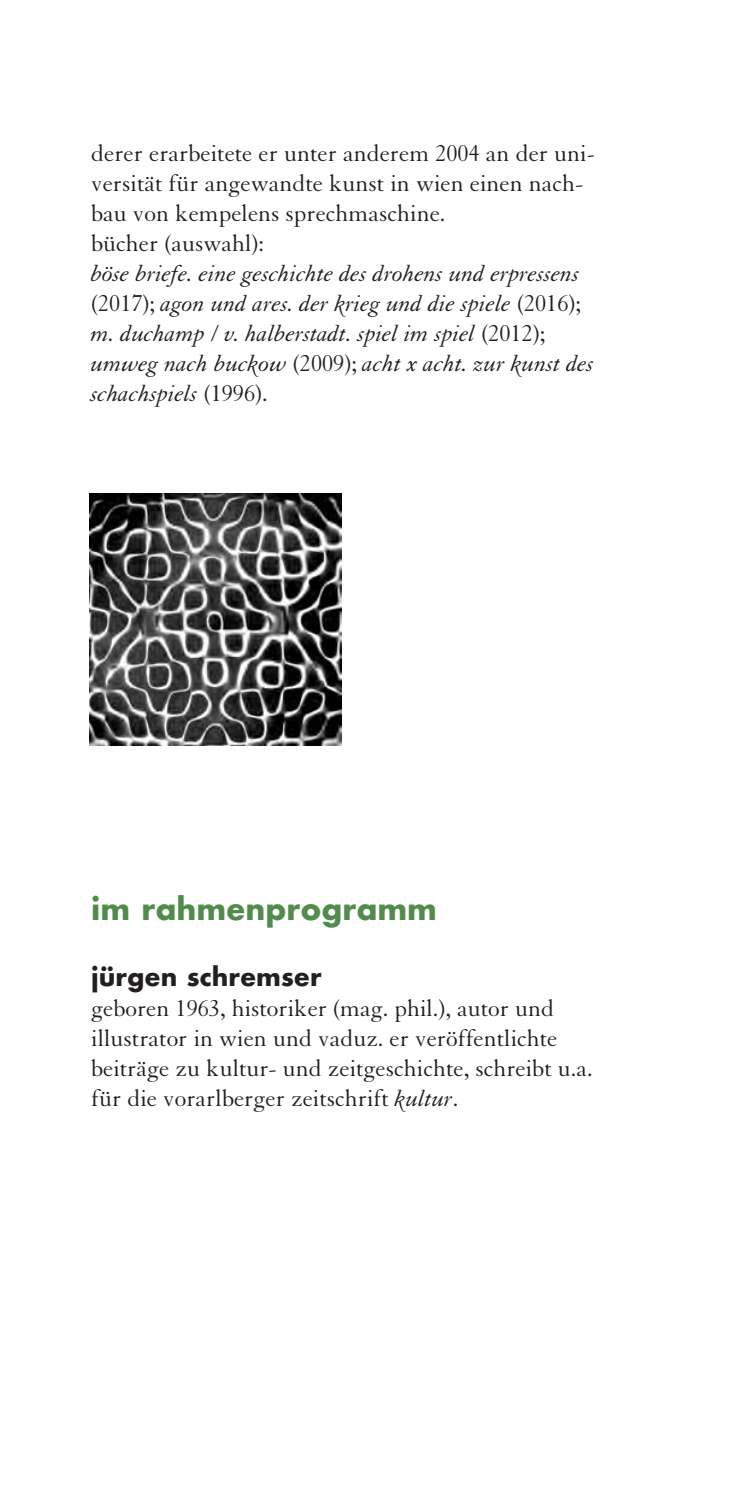
<style>
.page{position:relative;width:745px;height:1489px;background:#fff}
.page>*{position:absolute;margin:0;border:0;box-sizing:border-box;transform-origin:0 0}
.t1{font:700 30px "Futura";color:#528c4d}
.t2{font:25px/30px "Granjon";color:#231f20}
.t3{font:italic 25px/30px "Granjon";color:#231f20}
.t4{font:700 25px "Futura";color:#231f20}
.s1{font-style:normal}
.s2{font-style:italic}
</style>
<div class="page">
<img style="left:89px;top:493px;width:252px;height:252px">
<p class="t2" style="left:91px;top:141px;width:505px">derer erarbeitete er unter anderem 2004 an der uni&shy;versität für angewandte kunst in wien einen nach&shy;bau von kempelens sprechmaschine.<br>bücher (auswahl):</p>
<p class="t3" style="left:91px;top:261px;width:504px">böse briefe. eine geschichte des drohens und erpressens <span class="s1">(2017);</span> agon und ares. der krieg und die spiele <span class="s1">(2016); </span>m. duchamp / v. halberstadt. spiel im spiel <span class="s1">(2012); </span>umweg nach buckow <span class="s1">(2009);</span> acht x acht. zur kunst des schachspiels <span class="s1">(1996).</span></p>
<p class="t1" style="left:91px;top:887px;width:347px">im rahmenprogramm</p>
<p class="t4" style="left:91px;top:958px;width:232px">jürgen schremser</p>
<p class="t2" style="left:91px;top:995px;width:502px">geboren 1963, historiker (mag. phil.), autor und illustrator in wien und vaduz. er veröffentlichte beiträge zu kultur- und zeitgeschichte, schreibt u.a. für die vorarlberger zeitschrift <span class="s2">kultur</span>.</p>
</div>
